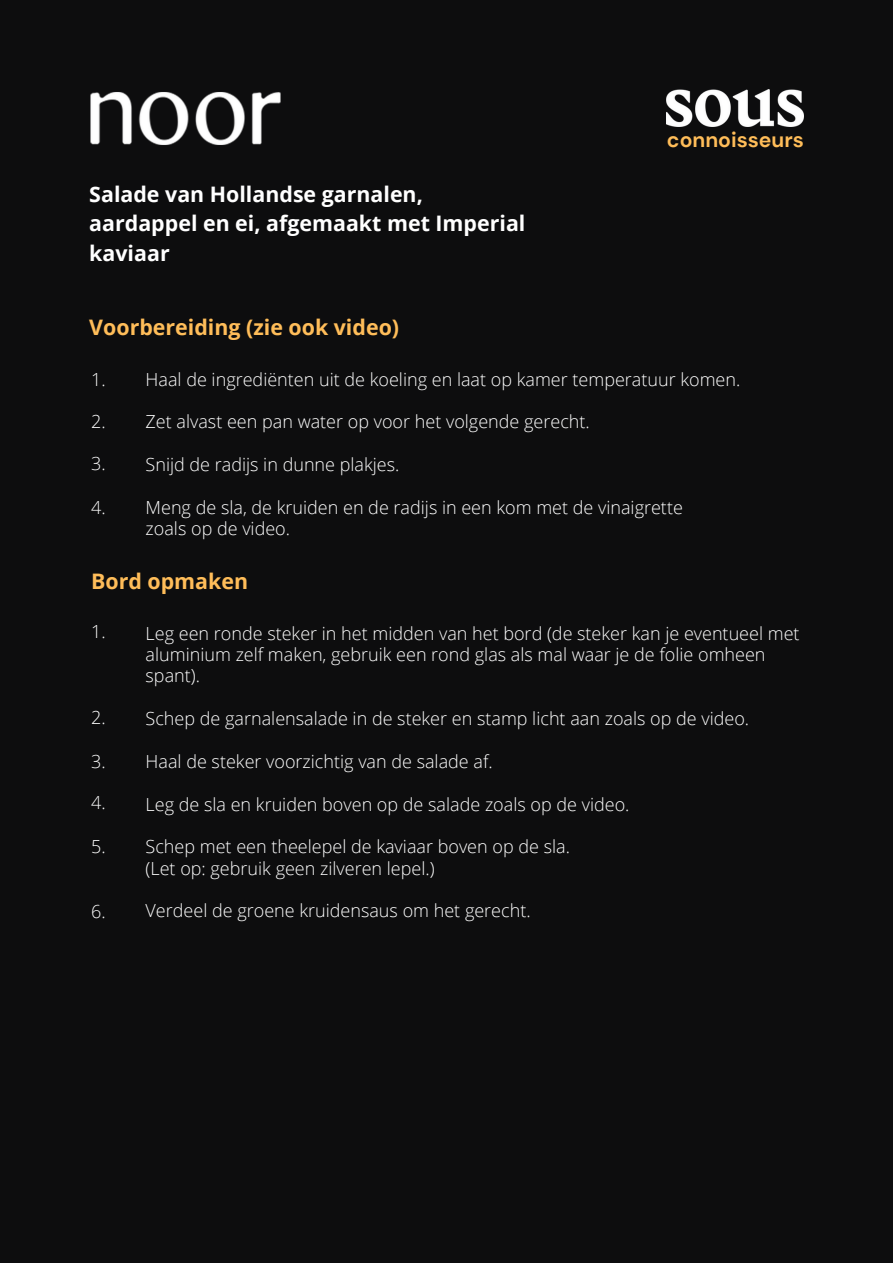
<style>
.page{position:relative;width:893px;height:1263px;background:#0d0d0e}
.page>*{position:absolute;margin:0;border:0;box-sizing:border-box;transform-origin:0 0}
.t1{font:700 21.38px/29.8px "Open Sans";color:#fff}
.t2{font:700 21.38px "Open Sans";color:#ffbd59}
.t3{font:700 21.15px "DM Sans";color:#ffbd59}
.t4{font:300 18px/21.4px "Open Sans";color:#fff}
</style>
<div class="page">
<img style="left:90px;top:92px;width:191px;height:53px">
<img style="left:667px;top:89px;width:136px;height:38px">
<p class="t1" style="left:89px;top:178px;width:437px">Salade van Hollandse garnalen, aardappel en ei, afgemaakt met Imperial kaviaar</p>
<p class="t2" style="left:89px;top:312px;width:311px">Voorbereiding (zie ook video)</p>
<p class="t3" style="left:667px;top:126px;width:138px">connoisseurs</p>
<p class="t4" style="left:91px;top:368px;width:16px">1.</p>
<p class="t4" style="left:91px;top:410px;width:16px">2.</p>
<p class="t4" style="left:91px;top:452px;width:16px">3.</p>
<p class="t4" style="left:91px;top:496px;width:16px">4.</p>
<p class="t4" style="left:146px;top:368px;width:596px">Haal de ingrediënten uit de koeling en laat op kamer temperatuur komen.</p>
<p class="t4" style="left:146px;top:411px;width:446px">Zet alvast een pan water op voor het volgende gerecht.</p>
<p class="t4" style="left:146px;top:453px;width:255px">Snijd de radijs in dunne plakjes.</p>
<p class="t4" style="left:146px;top:496px;width:539px">Meng de sla, de kruiden en de radijs in een kom met de vinaigrette zoals op de video.</p>
<p class="t2" style="left:91px;top:566px;width:158px">Bord opmaken</p>
<p class="t4" style="left:91px;top:620px;width:16px">1.</p>
<p class="t4" style="left:91px;top:706px;width:16px">2.</p>
<p class="t4" style="left:91px;top:750px;width:16px">3.</p>
<p class="t4" style="left:91px;top:791px;width:16px">4.</p>
<p class="t4" style="left:91px;top:835px;width:16px">5.</p>
<p class="t4" style="left:91px;top:900px;width:16px">6.</p>
<p class="t4" style="left:146px;top:622px;width:655px">Leg een ronde steker in het midden van het bord (de steker kan je eventueel met aluminium zelf maken, gebruik een rond glas als mal waar je de folie omheen spant).</p>
<p class="t4" style="left:146px;top:707px;width:605px">Schep de garnalensalade in de steker en stamp licht aan zoals op de video.</p>
<p class="t4" style="left:146px;top:750px;width:349px">Haal de steker voorzichtig van de salade af.</p>
<p class="t4" style="left:146px;top:793px;width:485px">Leg de sla en kruiden boven op de salade zoals op de video.</p>
<p class="t4" style="left:146px;top:836px;width:426px">Schep met een theelepel de kaviaar boven op de sla. (Let op: gebruik geen zilveren lepel.)</p>
<p class="t4" style="left:146px;top:900px;width:386px">Verdeel de groene kruidensaus om het gerecht.</p>
</div>
